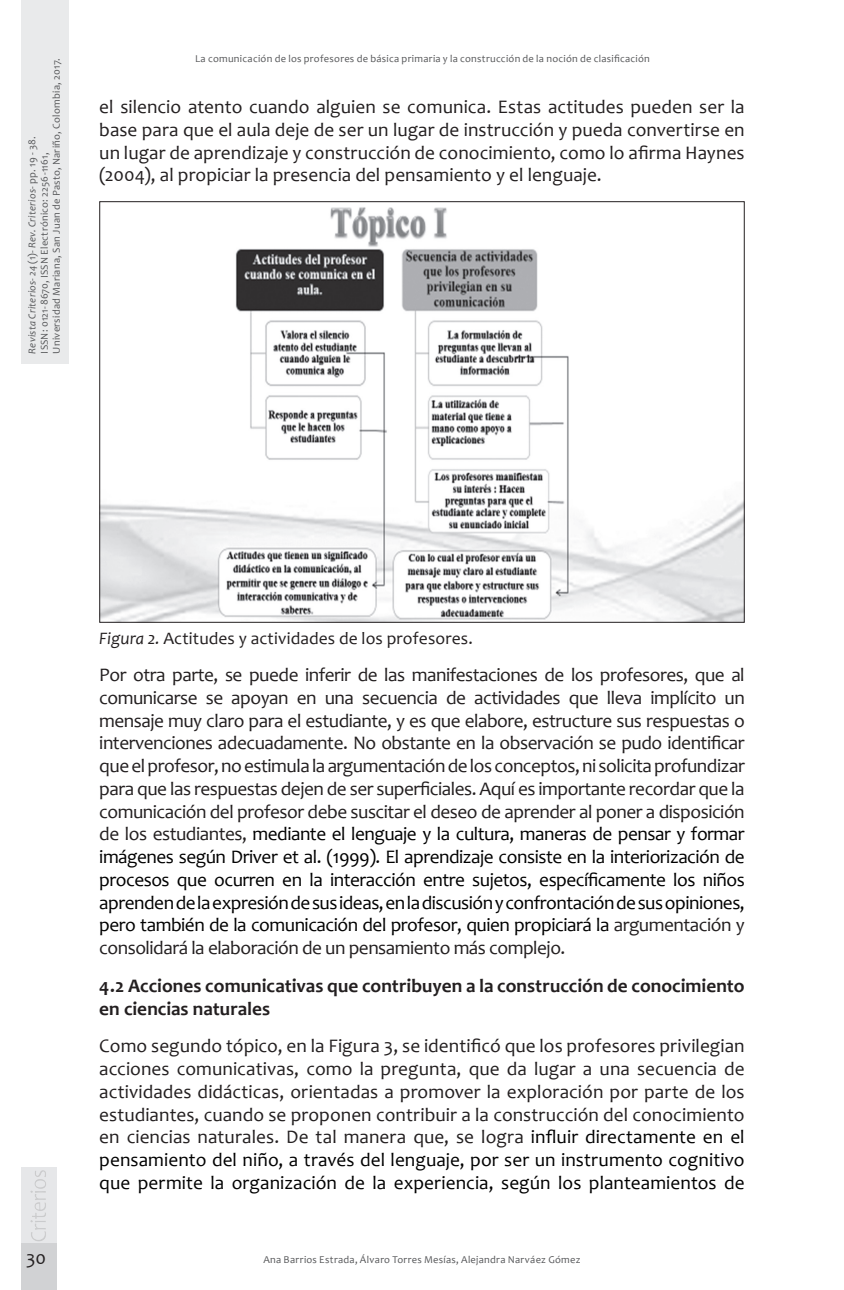
<style>
.page{position:relative;width:844px;height:1290px;background:#fff}
.page>*{position:absolute;margin:0;border:0;box-sizing:border-box;transform-origin:0 0}
.Cuerpo_de_texto{font:19.25px/22.8px "Candara";color:#231f20;text-align:justify}
.Cuerpo_de_texto-2{font:700 19.25px/22.8px "Candara";color:#231f20}
.Título_tablas_Crieri{font:17.5px "Candara";letter-spacing:.005em;color:#231f20}
.t1{font:10.5px/12.2px "Candara";letter-spacing:.025em;color:#57585a}
.s1{font-style:italic}
.s2{color:#000}
</style>
<div class="page">
<div style="left:21px;top:0;width:48px;height:363px;background:#e9eaeb"></div>
<div style="left:21px;top:1243px;width:35px;height:47px;background:#d1d2d4"></div>
<div style="left:21px;top:1167px;width:35px;height:76px;background:#e6e7e9"></div>
<img style="left:30px;top:1170px;width:16px;height:71px">
<img style="left:101px;top:207px;width:641px;height:413px">
<p class="t1" style="left:26px;top:353px;width:297px;rotate:-90deg"><span class="s1">Revista Criterios- 24</span> (1)- <span class="s1">Rev. Criterios</span>- pp. 19 - 38.<br>ISSN: 0121-8670, ISSN Electrónico: 2256-1161,<br>Universidad Mariana, San Juan de Pasto, Nariño, Colombia, 2017.</p>
<p class="t1" style="left:195px;top:53px;width:456px">La comunicación de los profesores de básica primaria y la construcción de la noción de clasificación</p>
<p class="Cuerpo_de_texto" style="left:99px;top:95px;width:646px">el silencio atento cuando alguien se comunica. Estas actitudes pueden ser la base para que el aula deje de ser un lugar de instrucción y pueda convertirse en un lugar de aprendizaje y construcción de conocimiento, como lo afirma Haynes (2004), al propiciar la presencia del pensamiento y el lenguaje.</p>
<p class="Cuerpo_de_texto" style="left:26px;top:1246px;width:21px">30</p>
<p class="Título_tablas_Crieri" style="left:99px;top:627px;width:375px"><span class="s1">Figura 2.</span> Actitudes y actividades de los profesores.</p>
<p class="Cuerpo_de_texto" style="left:99px;top:663px;width:647px">Por otra parte, se puede inferir de las manifestaciones de los profesores, que al comunicarse se apoyan en una secuencia de actividades que lleva implícito un mensaje muy claro para el estudiante, y es que elabore, estructure sus respuestas o intervenciones adecuadamente. No obstante en la observación se pudo identificar que el profesor, no estimula la argumentación de los conceptos, ni solicita profundizar para que las respuestas dejen de ser superficiales. Aquí es importante recordar que la comunicación del profesor debe suscitar el deseo de aprender al poner a disposición de los estudiantes, <span class="s2">mediante el lenguaje y la cultura, maneras de pensar y formar imágenes según Driver et al. (1999). El aprendizaje consiste en la interiorización de procesos que ocurren en la interacción entre sujetos, específicamente los niños aprenden de la expresión de sus ideas, en la discusión y confrontación de sus opiniones, pero también de la comunicación del profesor, quien propiciará la</span> argumentación y consolidará la elaboración de un pensamiento más complejo.</p>
<p class="Cuerpo_de_texto-2" style="left:99px;top:974px;width:646px">4.2 Acciones comunicativas que contribuyen a la construcción de conocimiento en ciencias naturales</p>
<p class="Cuerpo_de_texto" style="left:99px;top:1034px;width:646px">Como segundo tópico, en la Figura 3, se identificó que los profesores privilegian acciones comunicativas, como la pregunta, que da lugar a una secuencia de actividades didácticas, orientadas a promover la exploración por parte de los estudiantes, cuando se proponen contribuir a la construcción del conocimiento en ciencias naturales. De tal manera que, se logra <span class="s2">influir directamente en el pensamiento del niño, a través del lenguaje, por ser un instrumento cognitivo que permite la organización de la experiencia, según los planteamientos de</span></p>
<p class="t1" style="left:263px;top:1253px;width:318px">Ana Barrios Estrada, Álvaro Torres Mesías, Alejandra Narváez Gómez</p>
</div>
